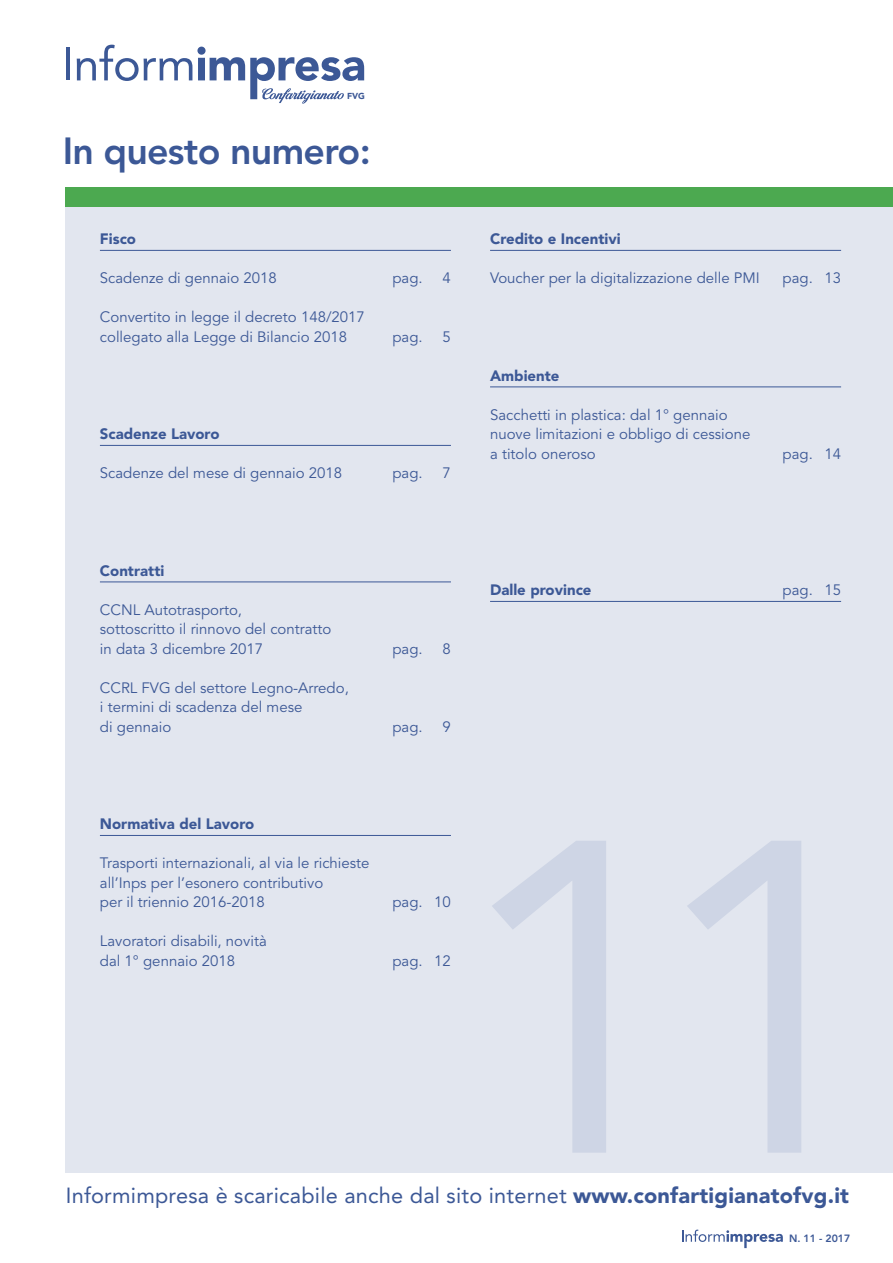
<style>
.page{position:relative;width:893px;height:1263px;background:#fff}
.page>*{position:absolute;margin:0;border:0;box-sizing:border-box;transform-origin:0 0}
.t1{font:800 37.5px "Avenir LT Std";letter-spacing:-.02em;color:#3c5896}
.t2{font:21.75px "Avenir LT Std";letter-spacing:.01em;color:#3c5896}
.t3{font:15px/19.5px "Avenir LT Std";color:#3c5896}
.t4{font:900 15px "Avenir LT Std";color:#3c5896}
.t5{font:800 10.5px "Avenir LT Std";color:#3c5896}
.t6{font:900 8.7px "Avenir LT Std";color:#3c5896}
.s1{font-weight:900}
</style>
<div class="page">
<svg style="left:682px;top:1229px;width:101px;height:19px"></svg>
<hr style="left:66px;top:47px;width:4px;height:33px;background:#3c5896">
<svg style="left:77px;top:45px;width:287px;height:59px"></svg>
<div style="left:66px;top:197px;width:827px;height:975px;background:#e2e6ef"></div>
<div style="left:66px;top:187px;width:827px;height:20px;background:#4ca950"></div>
<hr style="left:100px;top:250px;width:351px;height:1px;background:#3c5896">
<hr style="left:100px;top:445px;width:351px;height:1px;background:#3c5896">
<hr style="left:100px;top:581px;width:351px;height:1px;background:#3c5896">
<hr style="left:100px;top:835px;width:351px;height:1px;background:#3c5896">
<hr style="left:490px;top:250px;width:351px;height:1px;background:#3c5896">
<hr style="left:490px;top:386px;width:351px;height:1px;background:#3c5896">
<hr style="left:490px;top:601px;width:351px;height:1px;background:#3c5896">
<p class="t6" style="left:347px;top:91px;width:19px">FVG</p>
<h1 class="t1" style="left:63px;top:129px;width:310px">In questo numero:</h1>
<p class="t4" style="left:100px;top:230px;width:38px">Fisco</p>
<p class="t3" style="left:100px;top:269px;width:179px">Scadenze di gennaio 2018</p>
<p class="t3" style="left:392px;top:269px;width:32px">pag.</p>
<p class="t3" style="left:443px;top:269px;width:10px">4</p>
<p class="t3" style="left:100px;top:308px;width:266px">Convertito in legge il decreto 148/2017 collegato alla Legge di Bilancio 2018</p>
<p class="t3" style="left:392px;top:327px;width:32px">pag.</p>
<p class="t3" style="left:443px;top:327px;width:10px">5</p>
<p class="t4" style="left:100px;top:425px;width:121px">Scadenze Lavoro</p>
<p class="t3" style="left:100px;top:464px;width:244px">Scadenze del mese di gennaio 2018</p>
<p class="t3" style="left:392px;top:464px;width:32px">pag.</p>
<p class="t3" style="left:443px;top:464px;width:10px">7</p>
<p class="t4" style="left:100px;top:562px;width:66px">Contratti</p>
<p class="t3" style="left:100px;top:600px;width:233px">CCNL Autotrasporto,<br>sottoscritto il rinnovo del contratto in data 3 dicembre 2017</p>
<p class="t3" style="left:100px;top:678px;width:250px">CCRL FVG del settore Legno-Arredo, i termini di scadenza del mese<br>di gennaio</p>
<p class="t3" style="left:392px;top:639px;width:32px">pag.</p>
<p class="t3" style="left:443px;top:639px;width:10px">8</p>
<p class="t3" style="left:392px;top:717px;width:32px">pag.</p>
<p class="t3" style="left:443px;top:717px;width:10px">9</p>
<p class="t4" style="left:100px;top:815px;width:156px">Normativa del Lavoro</p>
<p class="t3" style="left:100px;top:854px;width:271px">Trasporti internazionali, al via le richieste all’Inps per l’esonero contributivo<br>per il triennio 2016-2018</p>
<p class="t3" style="left:100px;top:932px;width:168px">Lavoratori disabili, novità dal 1° gennaio 2018</p>
<p class="t3" style="left:392px;top:893px;width:60px">pag. 10</p>
<p class="t3" style="left:392px;top:951px;width:60px">pag. 12</p>
<p class="t4" style="left:490px;top:230px;width:132px">Credito e Incentivi</p>
<p class="t3" style="left:490px;top:269px;width:271px">Voucher per la digitalizzazione delle PMI</p>
<p class="t3" style="left:783px;top:269px;width:60px">pag. 13</p>
<p class="t4" style="left:490px;top:367px;width:71px">Ambiente</p>
<p class="t3" style="left:490px;top:405px;width:262px">Sacchetti in plastica: dal 1° gennaio nuove limitazioni e obbligo di cessione a titolo oneroso</p>
<p class="t3" style="left:783px;top:444px;width:60px">pag. 14</p>
<p class="t4" style="left:490px;top:581px;width:103px">Dalle province</p>
<p class="t3" style="left:783px;top:581px;width:60px">pag. 15</p>
<h2 class="t2" style="left:66px;top:1183px;width:785px">Informimpresa è scaricabile anche dal sito internet <span class="s1">www.confartigianatofvg.it</span></h2>
<p class="t5" style="left:789px;top:1232px;width:63px">N. 11 - 2017</p>
</div>
